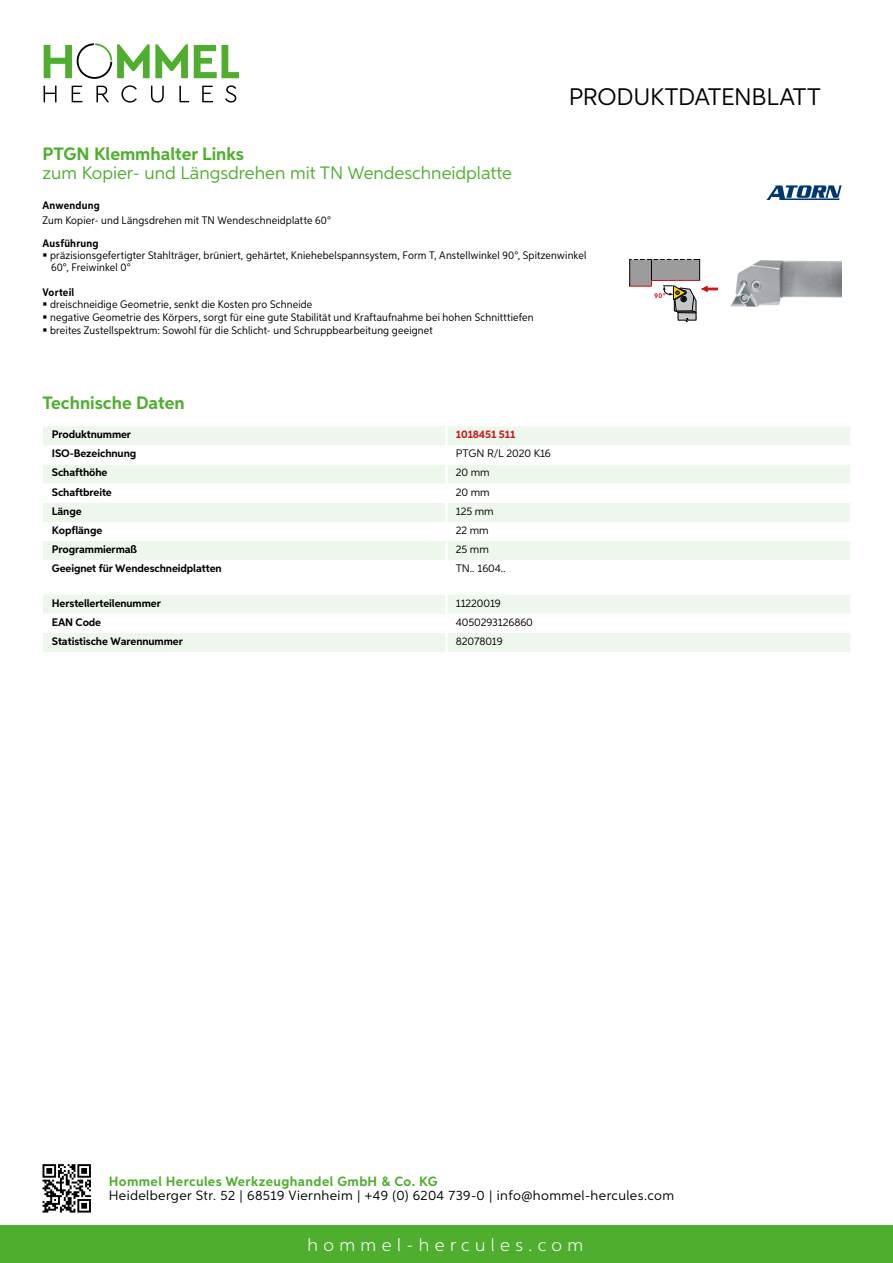
<style>
.page{position:relative;width:893px;height:1263px;background:#fff}
.page>*{position:absolute;margin:0;border:0;box-sizing:border-box;transform-origin:0 0}
.t1{font:24px "Aspira";letter-spacing:-.01em;color:#000}
.t2{font:18px "Aspira";color:#50ae2f}
.t3{font:700 18px "Aspira";color:#50ae2f}
.t4{font:300 18px "Aspira";letter-spacing:.3em;color:#fff}
.t5{font:13.5px "Aspira";letter-spacing:.03em;color:#000}
.t6{font:700 13.5px "Aspira";letter-spacing:.03em;color:#50ae2f}
.t7{font:10.95px/12.8px "Aspira Nar";letter-spacing:.015em;color:#000}
.t8{font:700 10.95px "Aspira";letter-spacing:-.01em;color:#000}
.t9{font:10.95px "Aspira";letter-spacing:-.01em;color:#000}
.t10{font:700 10.95px "Aspira Nar";letter-spacing:.02em;color:#000}
.t11{font:700 10.95px "Aspira";letter-spacing:-.01em;color:#cd1013}
.t12{font:700 7.05px "Corporate S";color:#cd1013}
</style>
<div class="page">
<div style="left:0;top:1226px;width:893px;height:37px;background:#50ae2f"></div>
<svg style="left:43px;top:1164px;width:48px;height:48px"></svg>
<svg style="left:194px;top:45px;width:45px;height:33px"></svg>
<svg style="left:44px;top:43px;width:144px;height:36px"></svg>
<svg style="left:44px;top:86px;width:13px;height:16px"></svg>
<svg style="left:72px;top:86px;width:10px;height:16px"></svg>
<svg style="left:96px;top:86px;width:13px;height:16px"></svg>
<svg style="left:121px;top:85px;width:16px;height:18px"></svg>
<svg style="left:151px;top:86px;width:13px;height:17px"></svg>
<svg style="left:179px;top:86px;width:10px;height:16px"></svg>
<svg style="left:202px;top:86px;width:11px;height:16px"></svg>
<svg style="left:225px;top:85px;width:11px;height:18px"></svg>
<div style="left:43px;top:426px;width:807px;height:19px;background:#eef7eb"></div>
<svg style="left:43px;top:465px;width:807px;height:95px;fill:#eef7eb"></svg>
<hr style="left:445px;top:426px;width:3px;height:19px;background:#fff">
<hr style="left:445px;top:464px;width:3px;height:20px;background:#fff">
<hr style="left:445px;top:484px;width:3px;height:19px;background:#fff">
<hr style="left:445px;top:503px;width:3px;height:19px;background:#fff">
<hr style="left:445px;top:522px;width:3px;height:19px;background:#fff">
<hr style="left:445px;top:541px;width:3px;height:19px;background:#fff">
<svg style="left:43px;top:595px;width:807px;height:57px"></svg>
<hr style="left:445px;top:633px;width:3px;height:19px;background:#fff">
<img style="left:730px;top:260px;width:112px;height:46px">
<svg style="left:629px;top:259px;width:89px;height:63px"></svg>
<svg style="left:766px;top:185px;width:76px;height:15px"></svg>
<h1 class="t1" style="left:569px;top:82px;width:253px">Produktdatenblatt</h1>
<h2 class="t3" style="left:43px;top:142px;width:203px">PTGN Klemmhalter Links</h2>
<h2 class="t2" style="left:43px;top:162px;width:471px">zum Kopier- und Längsdrehen mit TN Wendeschneidplatte</h2>
<p class="t10" style="left:43px;top:199px;width:59px">Anwendung</p>
<p class="t7" style="left:43px;top:214px;width:290px">Zum Kopier- und Längsdrehen mit TN Wendeschneidplatte 60°</p>
<p class="t10" style="left:43px;top:236px;width:58px">Ausführung</p>
<p class="t7" style="left:50px;top:249px;width:538px;line-height:12px">präzisionsgefertigter Stahlträger, brüniert, gehärtet, Kniehebelspannsystem, Form T, Anstellwinkel 90°, Spitzenwinkel<br>60°, Freiwinkel 0°</p>
<p class="t10" style="left:43px;top:285px;width:33px">Vorteil</p>
<p class="t7" style="left:50px;top:298px;width:485px">dreischneidige Geometrie, senkt die Kosten pro Schneide<br>negative Geometrie des Körpers, sorgt für eine gute Stabilität und Kraftaufnahme bei hohen Schnitttiefen breites Zustellspektrum: Sowohl für die Schlicht- und Schruppbearbeitung geeignet</p>
<h2 class="t3" style="left:43px;top:392px;width:144px">Technische Daten</h2>
<p class="t8" style="left:52px;top:428px;width:81px">Produktnummer</p>
<p class="t11" style="left:456px;top:428px;width:61px">1018451 511</p>
<p class="t8" style="left:52px;top:447px;width:86px">ISO-Bezeichnung</p>
<p class="t9" style="left:456px;top:447px;width:97px">PTGN R/L 2020 K16</p>
<p class="t8" style="left:52px;top:466px;width:57px">Schafthöhe</p>
<p class="t9" style="left:456px;top:466px;width:35px">20 mm</p>
<p class="t8" style="left:52px;top:485px;width:61px">Schaftbreite</p>
<p class="t9" style="left:456px;top:485px;width:35px">20 mm</p>
<p class="t8" style="left:52px;top:504px;width:31px">Länge</p>
<p class="t9" style="left:456px;top:504px;width:39px">125 mm</p>
<p class="t8" style="left:52px;top:523px;width:52px">Kopflänge</p>
<p class="t9" style="left:456px;top:523px;width:34px">22 mm</p>
<p class="t8" style="left:52px;top:542px;width:87px">Programmiermaß</p>
<p class="t9" style="left:456px;top:542px;width:35px">25 mm</p>
<p class="t8" style="left:52px;top:562px;width:171px">Geeignet für Wendeschneidplatten</p>
<p class="t9" style="left:456px;top:562px;width:51px">TN .. 1604..</p>
<p class="t8" style="left:52px;top:596px;width:111px">Herstellerteilenummer</p>
<p class="t9" style="left:456px;top:596px;width:47px">11220019</p>
<p class="t8" style="left:52px;top:615px;width:51px">EAN Code</p>
<p class="t9" style="left:456px;top:615px;width:79px">4050293126860</p>
<p class="t8" style="left:52px;top:634px;width:132px">Statistische Warennummer</p>
<p class="t9" style="left:456px;top:634px;width:48px">82078019</p>
<p class="t12" style="left:654px;top:292px;width:13px">90°</p>
<p class="t6" style="left:109px;top:1172px;width:330px">Hommel Hercules Werkzeughandel GmbH &amp; Co. KG</p>
<p class="t5" style="left:109px;top:1187px;width:567px">Heidelberger Str. 52 | 68519 Viernheim | +49 (0) 6204 739-0 | info@hommel-hercules.com</p>
<h2 class="t4" style="left:307px;top:1234px;width:277px">hommel-hercules.com</h2>
</div>
